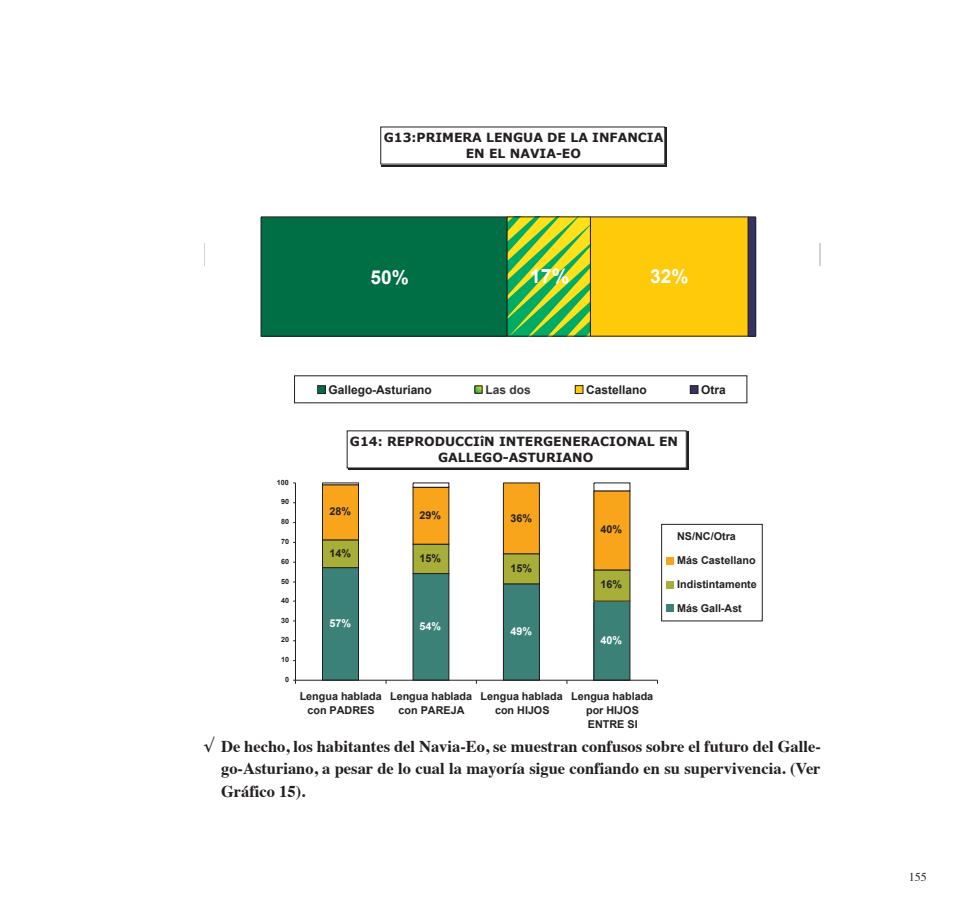
<style>
.page{position:relative;width:978px;height:915px;background:#fff}
.page>*{position:absolute;margin:0;border:0;box-sizing:border-box;transform-origin:0 0}
.t1{font:700 19.8px "Arial";color:#fff}
.t2{font:700 19.2px "Arial";color:#fff}
.t3{font:700 16.5px/22.2px "Times";color:#231f20;text-align:justify}
.t4{font:700 12.6px/15.6px "Verdana";color:#231f20;text-align:center}
.t5{font:700 12px "Arial";letter-spacing:-.005em;color:#231f20}
.t6{font:700 12px "Arial";color:#373539}
.t7{font:12px "Times";color:#231f20}
.t8{font:700 10.8px/13.8px "Arial";color:#231f20;text-align:center}
.t9{font:700 10.8px "Arial";color:#fff}
.t10{font:700 7.2px "Arial";color:#231f20}
</style>
<div class="page">
<div style="left:322px;top:567px;width:36px;height:113px;background:#3c8177"></div>
<div style="left:322px;top:567px;width:37px;height:113px;border:1px solid #231f20"></div>
<div style="left:413px;top:573px;width:36px;height:107px;background:#3c8177"></div>
<div style="left:413px;top:573px;width:36px;height:107px;border:1px solid #231f20"></div>
<div style="left:503px;top:583px;width:36px;height:97px;background:#3c8177"></div>
<div style="left:503px;top:583px;width:36px;height:97px;border:1px solid #231f20"></div>
<div style="left:594px;top:601px;width:36px;height:79px;background:#3c8177"></div>
<div style="left:594px;top:601px;width:36px;height:79px;border:1px solid #231f20"></div>
<div style="left:322px;top:539px;width:36px;height:28px;background:#a7af38"></div>
<div style="left:322px;top:539px;width:37px;height:28px;border:1px solid #231f20"></div>
<div style="left:413px;top:544px;width:36px;height:29px;background:#a7af38"></div>
<div style="left:413px;top:544px;width:36px;height:29px;border:1px solid #231f20"></div>
<div style="left:503px;top:553px;width:36px;height:30px;background:#a7af38"></div>
<div style="left:503px;top:553px;width:36px;height:30px;border:1px solid #231f20"></div>
<div style="left:594px;top:569px;width:36px;height:32px;background:#a7af38"></div>
<div style="left:594px;top:569px;width:36px;height:32px;border:1px solid #231f20"></div>
<div style="left:322px;top:484px;width:36px;height:55px;background:#f9a51b"></div>
<div style="left:322px;top:484px;width:37px;height:55px;border:1px solid #231f20"></div>
<div style="left:413px;top:487px;width:36px;height:57px;background:#f9a51b"></div>
<div style="left:503px;top:482px;width:36px;height:71px;background:#f9a51b"></div>
<div style="left:503px;top:482px;width:36px;height:71px;border:1px solid #231f20"></div>
<div style="left:594px;top:490px;width:36px;height:79px;background:#f9a51b"></div>
<hr style="left:295px;top:482px;width:1px;height:198px;background:#231f20">
<hr style="left:295px;top:679px;width:362px;height:1px;background:#231f20">
<hr style="left:686px;top:431px;width:2px;height:39px;background:#231f20">
<hr style="left:348px;top:467px;width:340px;height:3px;background:#231f20">
<div style="left:661px;top:524px;width:102px;height:97px;border:1px solid #231f20"></div>
<div style="left:667px;top:557px;width:7px;height:7px;background:#f9a51b"></div>
<div style="left:667px;top:581px;width:7px;height:7px;background:#a7af38"></div>
<div style="left:667px;top:604px;width:7px;height:7px;background:#3c8177"></div>
<div style="left:261px;top:217px;width:246px;height:119px;background:#016f45"></div>
<div style="left:261px;top:217px;width:246px;height:119px;border:1px solid #231f20"></div>
<hr style="left:590px;top:216px;width:166px;height:1px;background:#231f20">
<svg style="left:507px;top:217px;width:248px;height:119px;background:#cbc21e"></svg>
<hr style="left:665px;top:128px;width:2px;height:38px;background:#231f20">
<hr style="left:382px;top:164px;width:285px;height:2px;background:#231f20">
<div style="left:318px;top:385px;width:7px;height:8px;background:#016f45"></div>
<div style="left:317px;top:385px;width:9px;height:9px;border:1px solid #231f20"></div>
<svg style="left:477px;top:387px;width:3px;height:4px"></svg>
<div style="left:575px;top:385px;width:8px;height:8px;background:#feca0a"></div>
<div style="left:575px;top:385px;width:8px;height:9px;border:1px solid #231f20"></div>
<div style="left:690px;top:385px;width:8px;height:8px;background:#343464"></div>
<div style="left:690px;top:385px;width:8px;height:9px;border:1px solid #231f20"></div>
<hr style="left:755px;top:217px;width:1px;height:119px;background:#231f20">
<hr style="left:748px;top:217px;width:1px;height:119px;background:#231f20">
<p class="t4" style="left:384px;top:129px;width:281px">G13:PRIMERA LENGUA DE LA INFANCIA<br>EN EL NAVIA-EO</p>
<p class="t2" style="left:370px;top:266px;width:40px">50%</p>
<p class="t1" style="left:530px;top:265px;width:41px">17%</p>
<p class="t2" style="left:650px;top:265px;width:40px">32%</p>
<p class="t5" style="left:329px;top:383px;width:105px">Gallego-Asturiano</p>
<p class="t6" style="left:486px;top:383px;width:47px">Las dos</p>
<p class="t5" style="left:586px;top:383px;width:62px">Castellano</p>
<p class="t5" style="left:701px;top:383px;width:26px">Otra</p>
<p class="t10" style="left:277px;top:478px;width:13px">100</p>
<p class="t10" style="left:281px;top:497px;width:9px">90</p>
<p class="t10" style="left:281px;top:517px;width:9px">80</p>
<p class="t10" style="left:281px;top:537px;width:9px">70</p>
<p class="t10" style="left:281px;top:557px;width:9px">60</p>
<p class="t10" style="left:281px;top:577px;width:9px">50</p>
<p class="t10" style="left:281px;top:596px;width:9px">40</p>
<p class="t10" style="left:281px;top:616px;width:9px">30</p>
<p class="t10" style="left:281px;top:635px;width:9px">20</p>
<p class="t10" style="left:281px;top:655px;width:9px">10</p>
<p class="t10" style="left:285px;top:675px;width:5px">0</p>
<p class="t4" style="left:350px;top:433px;width:330px">G14: REPRODUCCIîN INTERGENERACIONAL EN<br>GALLEGO-ASTURIANO</p>
<p class="t8" style="left:330px;top:504px;width:23px">28%</p>
<p class="t8" style="left:330px;top:546px;width:23px">14%</p>
<p class="t8" style="left:419px;top:508px;width:23px">29%</p>
<p class="t8" style="left:511px;top:511px;width:23px">36%</p>
<p class="t8" style="left:419px;top:551px;width:23px">15%</p>
<p class="t8" style="left:511px;top:561px;width:23px">15%</p>
<p class="t9" style="left:330px;top:616px;width:23px">57%</p>
<p class="t9" style="left:419px;top:620px;width:23px">54%</p>
<p class="t9" style="left:510px;top:625px;width:23px">49%</p>
<p class="t8" style="left:601px;top:522px;width:23px">40%</p>
<p class="t8" style="left:601px;top:577px;width:23px">16%</p>
<p class="t9" style="left:600px;top:633px;width:23px">40%</p>
<p class="t8" style="left:300px;top:689px;width:84px">Lengua hablada con PADRES</p>
<p class="t8" style="left:390px;top:689px;width:84px">Lengua hablada con PAREJA</p>
<p class="t8" style="left:481px;top:689px;width:84px">Lengua hablada con HIJOS</p>
<p class="t8" style="left:571px;top:689px;width:84px">Lengua hablada por HIJOS<br>ENTRE SI</p>
<p class="t8" style="left:677px;top:529px;width:60px">NS/NC/Otra</p>
<p class="t8" style="left:677px;top:553px;width:80px">Más Castellano</p>
<p class="t8" style="left:677px;top:572px;width:81px;line-height:23.4px;text-align:left">Indistintamente<br>Más Gall-Ast</p>
<p class="t3" style="left:221px;top:736px;width:601px;text-indent:-17px">√ De hecho, los habitantes del Navia-Eo, se muestran confusos sobre el futuro del Galle&shy;go-Asturiano, a pesar de lo cual la mayoría sigue confiando en su supervivencia. (Ver Gráfico 15).</p>
<p class="t7" style="left:909px;top:871px;width:19px">155</p>
</div>
